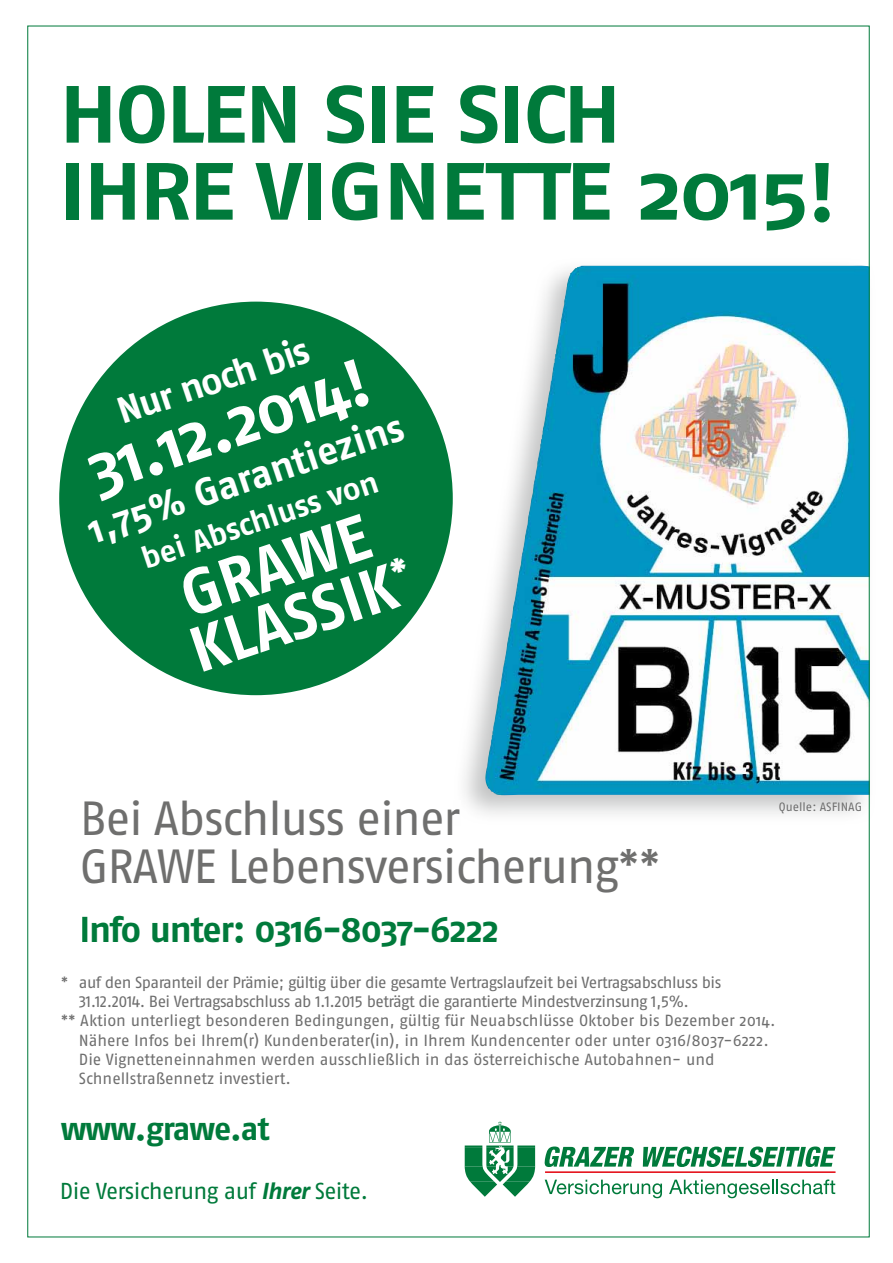
<style>
.page{position:relative;width:893px;height:1263px;background:#fff}
.page>*{position:absolute;margin:0;border:0;box-sizing:border-box;transform-origin:0 0}
.t1{font:80.85px/76.9px "Fago Ex Bold Caps";letter-spacing:-.05em;color:#007a3b}
.t2{font:700 65.85px "Fago No";color:#fff}
.t3{font:700 63.9px/55.5px "Fago No";color:#fff}
.t4{font:47.85px/47.8px "Fago No Regular LF";letter-spacing:-.035em;color:#6f6f6e}
.t5{font:700 38.7px "Fago No";color:#fff}
.t6{font:700 37.05px "Fago No";color:#fff}
.t7{font:700 36px "Fago No";letter-spacing:-.04em;color:#007a3b}
.t8{font:700 32.25px "Fago No";letter-spacing:-.035em;color:#007a3b}
.t9{font:700 30.9px "Fago No";color:#fff}
.t10{font:23.1px "Fago No Regular LF";letter-spacing:-.035em;color:#007a3b}
.t11{font:16.05px/19.4px "Fago No";letter-spacing:-.005em;color:#6e6e6e}
.t12{font:16.05px/19.4px "Fago No Regular LF";letter-spacing:-.035em;color:#6e6e6e}
.t13{font:12.15px "Fago Pro";color:#6e6e6e}
.s1{font-family:"Fago No";font-weight:700;font-style:italic}
</style>
<div class="page">
<hr style="left:545px;top:1171px;width:290px;height:2px;background:#e3000b">
<svg style="left:544px;top:1146px;width:90px;height:21px"></svg>
<svg style="left:643px;top:1146px;width:192px;height:21px"></svg>
<svg style="left:545px;top:1179px;width:117px;height:19px"></svg>
<svg style="left:669px;top:1179px;width:166px;height:19px"></svg>
<svg style="left:465px;top:1122px;width:70px;height:75px"></svg>
<div style="left:59px;top:302px;width:394px;height:393px;background:#007a3b;border-radius:50%"></div>
<img style="left:453px;top:809px;width:7px;height:6px">
<img style="left:485px;top:266px;width:383px;height:529px">
<h1 class="t1" style="left:59px;top:75px;width:780px">HOLEN SIE SICH<br>IHRE VIGNETTE 2015!</h1>
<h3 class="t6" style="left:111px;top:392px;width:201px;rotate:-19deg">Nur noch bis</h3>
<h2 class="t2" style="left:77px;top:434px;width:295px;rotate:-18deg">31.12.2014!</h2>
<h3 class="t5" style="left:82px;top:508px;width:332px;rotate:-18deg">1,75% Garantiezins</h3>
<h3 class="t9" style="left:137px;top:543px;width:249px;rotate:-19deg">bei Abschluss von</h3>
<h3 class="t3" style="left:166px;top:571px;width:215px;rotate:-18deg">GRAWE<br>KLASSIK</h3>
<h3 class="t4" style="left:80px;top:794px;width:583px">Bei Abschluss einer<br>GRAWE Lebensversicherung**</h3>
<h3 class="t7" style="left:80px;top:908px;width:421px">Info unter: 0316-8037-6222</h3>
<p class="t13" style="left:779px;top:799px;width:85px">Quelle: ASFINAG</p>
<p class="t12" style="left:79px;top:972px;width:644px;text-indent:-18px">* auf den Sparanteil der Prämie; gültig über die gesamte Vertragslaufzeit bei Vertragsabschluss bis<br>31.12.2014. Bei Vertragsabschluss ab 1.1.2015 beträgt die garantierte Mindestverzinsung 1,5%.</p>
<p class="t11" style="left:79px;top:1011px;width:698px;text-indent:-18px">** Aktion unterliegt besonderen Bedingungen, gültig für Neuabschlüsse Oktober bis Dezember 2014.<br>Nähere Infos bei Ihrem(r) Kundenberater(in), in Ihrem Kundencenter oder unter 0316/8037-6222.<br>Die Vignetteneinnahmen werden ausschließlich in das österreichische Autobahnen- und Schnellstraßennetz investiert.</p>
<h3 class="t8" style="left:61px;top:1110px;width:210px">www.grawe.at</h3>
<h3 class="t10" style="left:60px;top:1178px;width:310px">Die Versicherung auf <span class="s1">Ihrer</span> Seite.</h3>
</div>
